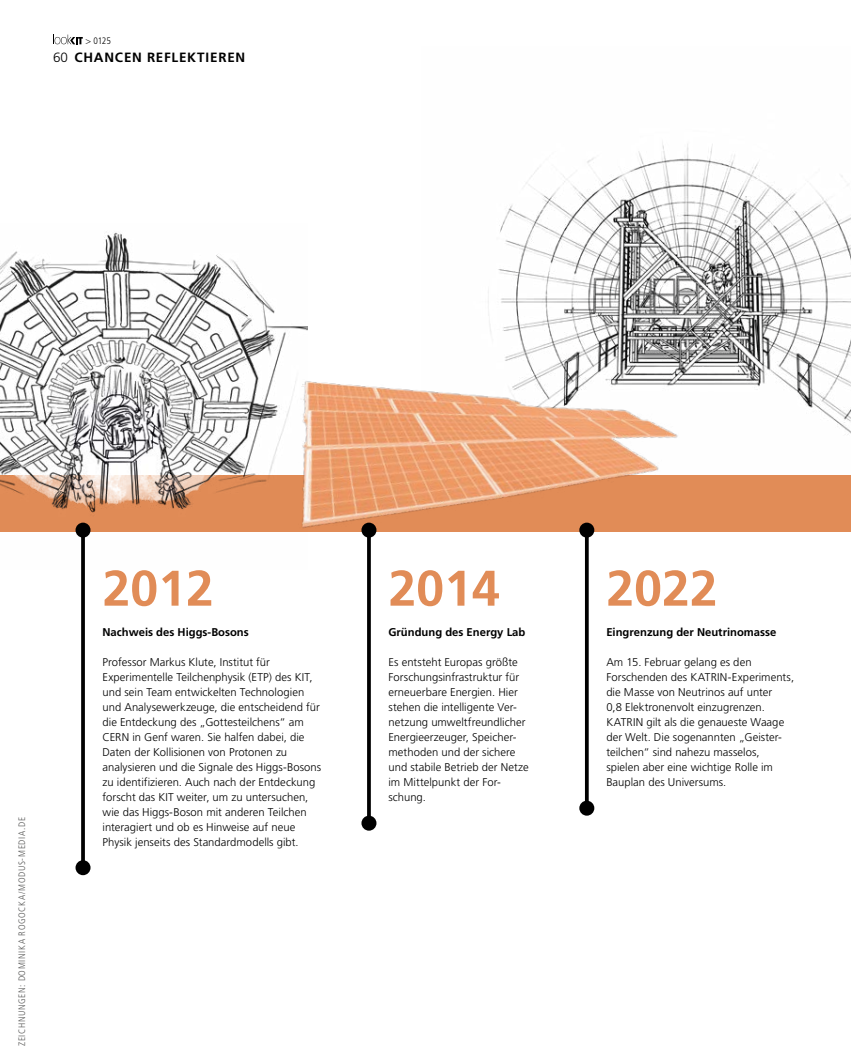
<style>
.page{position:relative;width:851px;height:1063px;background:#fff}
.page>*{position:absolute;margin:0;border:0;box-sizing:border-box;transform-origin:0 0}
._5__Zwischenheadline_DE_-_Bold{font:700 50px "Frutiger";color:#e18c57}
.t1{font:700 13.5px "Frutiger";letter-spacing:.055em;color:#000}
._5__Fließtext_DE{font:300 11.25px/15px "Frutiger";letter-spacing:.005em;color:#000}
._5__Zwischenheadline_DE_-_Bold-2{font:700 11.25px "Frutiger";color:#000}
.t2{font:300 condensed 9.38px "Frutiger";letter-spacing:.07em;color:#575756}
.t3{font:300 condensed 9.38px "Frutiger";color:#000}
.s1{font-weight:300}
</style>
<div class="page">
<img style="left:488px;top:142px;width:362px;height:293px">
<div style="left:0;top:475px;width:850px;height:56px;background:#e18c57"></div>
<img style="left:307px;top:335px;width:407px;height:248px">
<img style="left:0;top:232px;width:307px;height:306px">
<svg style="left:81px;top:538px;width:4px;height:322px"></svg>
<div style="left:75px;top:860px;width:15px;height:15px;background:#000;border-radius:50%"></div>
<div style="left:75px;top:523px;width:15px;height:15px;background:#000;border-radius:50%"></div>
<svg style="left:367px;top:538px;width:4px;height:278px"></svg>
<div style="left:361px;top:816px;width:15px;height:15px;background:#000;border-radius:50%"></div>
<div style="left:361px;top:523px;width:15px;height:15px;background:#000;border-radius:50%"></div>
<hr style="left:585px;top:530px;width:3px;height:278px;background:#000">
<div style="left:579px;top:801px;width:15px;height:15px;background:#000;border-radius:50%"></div>
<div style="left:579px;top:523px;width:15px;height:15px;background:#000;border-radius:50%"></div>
<svg style="left:53px;top:35px;width:30px;height:9px"></svg>
<p class="t3" style="left:86px;top:36px;width:27px">&gt; 0125</p>
<p class="t1" style="left:53px;top:49px;width:193px"><span class="s1">60</span> CHANCEN REFLEKTIEREN</p>
<p class="t2" style="left:17px;top:1046px;width:231px;rotate:-90deg">ZEICHNUNGEN: DOMINIKA ROGOCKA/MODUS-MEDIA.DE</p>
<p class="_5__Zwischenheadline_DE_-_Bold" style="left:102px;top:559px;width:113px">2012</p>
<p class="_5__Zwischenheadline_DE_-_Bold-2" style="left:102px;top:625px;width:148px">Nachweis des Higgs-Bosons</p>
<p class="_5__Fließtext_DE" style="left:102px;top:654px;width:220px">Professor Markus Klute, Institut für Experimentelle Teilchenphysik (ETP) des KIT, und sein Team entwickelten Technologien und Analysewerkzeuge, die entscheidend für die Entdeckung des „Gottesteilchens“ am CERN in Genf waren. Sie halfen dabei, die Daten der Kollisionen von Protonen zu analysieren und die Signale des Higgs-Bosons zu identifizieren. Auch nach der Entdeckung forscht das KIT weiter, um zu untersuchen, wie das Higgs-Boson mit anderen Teilchen interagiert und ob es Hinweise auf neue Physik jenseits des Standardmodells gibt.</p>
<p class="_5__Zwischenheadline_DE_-_Bold" style="left:388px;top:559px;width:113px">2014</p>
<p class="_5__Zwischenheadline_DE_-_Bold-2" style="left:388px;top:625px;width:138px">Gründung des Energy Lab</p>
<p class="_5__Fließtext_DE" style="left:388px;top:654px;width:142px">Es entsteht Europas größte<br>Forschungsinfrastruktur für erneuerbare Energien. Hier stehen die intelligente Ver&shy;netzung umweltfreundlicher<br>Energieerzeuger, Speicher&shy;methoden und der sichere und stabile Betrieb der Netze im Mittelpunkt der For&shy;schung.</p>
<p class="_5__Zwischenheadline_DE_-_Bold" style="left:606px;top:559px;width:113px">2022</p>
<p class="_5__Zwischenheadline_DE_-_Bold-2" style="left:606px;top:625px;width:172px">Eingrenzung der Neutrinomasse</p>
<p class="_5__Fließtext_DE" style="left:606px;top:654px;width:189px">Am 15. Februar gelang es den Forschenden des KATRIN-Experiments, die Masse von Neutrinos auf unter<br>0,8 Elektronenvolt einzugrenzen.<br>KATRIN gilt als die genaueste Waage der Welt. Die sogenannten „Geister&shy;teilchen“ sind nahezu masselos, spielen aber eine wichtige Rolle im Bauplan des Universums.</p>
</div>
